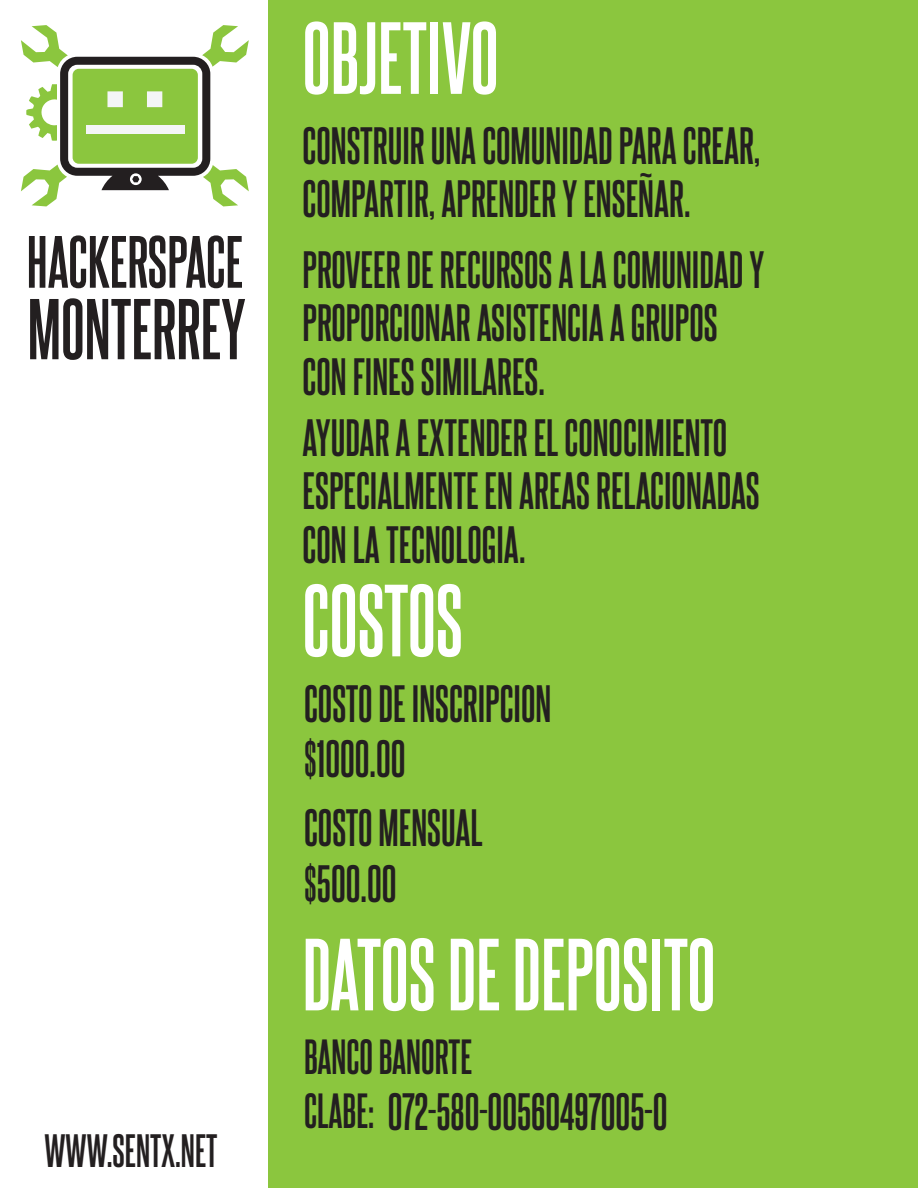
<style>
.page{position:relative;width:918px;height:1188px;background:#fff}
.page>*{position:absolute;margin:0;border:0;box-sizing:border-box;transform-origin:0 0}
.t1{font:700 87px "Steelfish Rg";color:#fff}
.t2{font:700 73.2px "Steelfish Rg";color:#231f20}
.t3{font:700 62.85px "Steelfish Rg";color:#231f20}
.t4{font:700 44.7px/53.6px "Steelfish Rg";color:#231f20}
.t5{font:700 42px "Steelfish Rg";color:#231f20}
.t6{font:700 39.75px "Steelfish Rg";color:#231f20}
.s1{font-size:42px}
</style>
<div class="page">
<svg style="left:21px;top:25px;width:228px;height:181px"></svg>
<div style="left:269px;top:0;width:649px;height:1188px;background:#8bc63e"></div>
<h3 class="t3" style="left:27px;top:224px;width:218px">HACKERSPACE</h3>
<h2 class="t2" style="left:28px;top:285px;width:220px">MONTERREY</h2>
<p class="t6" style="left:44px;top:1127px;width:175px">WWW.SENTX.NET</p>
<h1 class="t1" style="left:303px;top:5px;width:198px">OBJETIVO</h1>
<p class="t4" style="left:303px;top:117px;width:459px">CONSTRUIR UNA COMUNIDAD PARA CREAR,<br>COMPARTIR, APRENDER Y ENSEÑAR.</p>
<p class="t4" style="left:303px;top:241px;width:463px">PROVEER DE RECURSOS A LA COMUNIDAD Y<br>PROPORCIONAR ASISTENCIA A GRUPOS<br>CON FINES SIMILARES.</p>
<p class="t4" style="left:303px;top:409px;width:459px">AYUDAR A EXTENDER EL CONOCIMIENTO<br>ESPECIALMENTE EN AREAS RELACIONADAS<br>CON LA TECNOLOGIA.</p>
<h1 class="t1" style="left:303px;top:568px;width:162px">COSTOS</h1>
<p class="t4" style="left:304px;top:674px;width:249px;line-height:55.7px">COSTO DE INSCRIPCION $1000.00</p>
<p class="t4" style="left:304px;top:799px;width:180px;line-height:55.7px">COSTO MENSUAL $500.00</p>
<h1 class="t1" style="left:303px;top:922px;width:414px">DATOS DE DEPOSITO</h1>
<p class="t5" style="left:304px;top:1031px;width:170px">BANCO BANORTE</p>
<p class="t4" style="left:304px;top:1084px;width:365px"><span class="s1">CLABE:</span> 072-580-00560497005-0</p>
</div>
